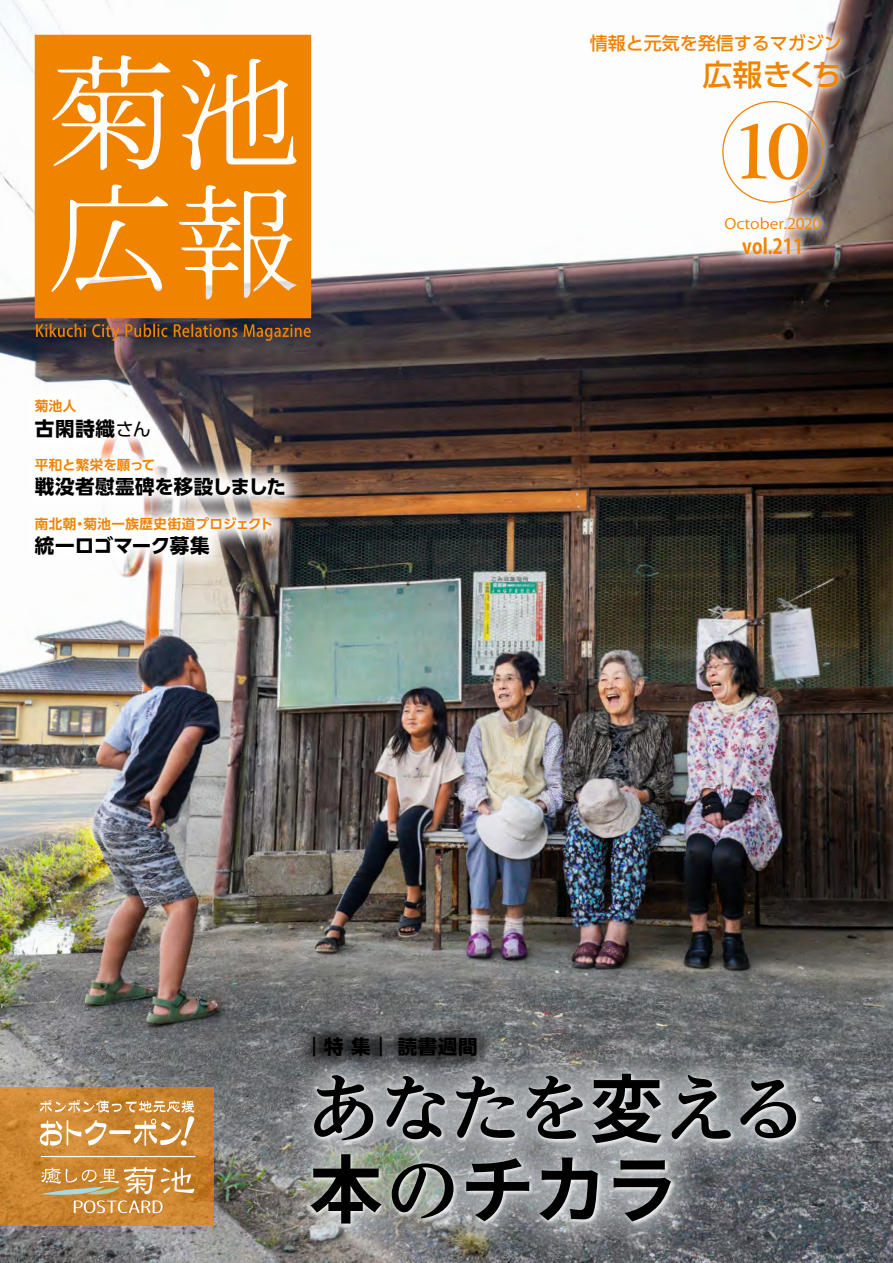
<style>
.page{position:relative;width:893px;height:1263px;background:#fff}
.page>*{position:absolute;margin:0;border:0;box-sizing:border-box;transform-origin:0 0}
.t1{font:500 30px "UD Shin Go Pro";letter-spacing:-.075em;color:#f08300}
.t2{font:700 20.7px "Koz Go Pr 6 N";color:#f08300;scale:.87 1}
.t3{font:700 19.5px "UD Shin Go Pro";letter-spacing:.02em;color:#000}
.t4{font:700 19.5px "UD Shin Go Pro";color:#000}
.t5{font:500 18px "UD Shin Go Pro";color:#f08300}
.t6{font:14.4px "Koz Go Pr 6 N";color:#f08300;scale:1.12 1}
.t7{font:700 13.5px "UD Shin Go Pro De";letter-spacing:.04em;color:#f08300}
.t8{font:700 13.5px "UD Shin Go Pro De";color:#f08300}
.s1{font-weight:400;font-size:18px}
</style>
<div class="page">
<img style="left:0;top:0;width:893px;height:1263px">
<svg style="left:0;top:1087px;width:214px;height:139px;background:#cb842f"></svg>
<svg style="left:40px;top:1100px;width:154px;height:46px;background:#d9a362"></svg>
<hr style="left:41px;top:1156px;width:154px;height:1px;background:#fff">
<svg style="left:40px;top:1167px;width:154px;height:46px;background:#d09b57"></svg>
<svg style="left:15px;top:516px;width:276px;height:59px"></svg>
<img style="left:15px;top:439px;width:290px;height:77px">
<svg style="left:15px;top:380px;width:154px;height:78px"></svg>
<div style="left:713px;top:206px;width:120px;height:60px;background:#fff;opacity:.77"></div>
<div style="left:710px;top:89px;width:126px;height:126px;background:#fff;opacity:.77"></div>
<div style="left:578px;top:23px;width:275px;height:41px;background:#fff"></div>
<div style="left:691px;top:48px;width:160px;height:53px;background:#fff;opacity:.77"></div>
<svg style="left:35px;top:35px;width:276px;height:283px;background:#f29628"></svg>
<svg style="left:36px;top:324px;width:275px;height:17px;background:#62442e"></svg>
<div style="left:278px;top:1041px;width:554px;height:219px;background:#dbdfe2;opacity:.6"></div>
<div style="left:308px;top:1152px;width:368px;height:77px;background:#fff;opacity:.7"></div>
<svg style="left:310px;top:1154px;width:361px;height:69px;background:#747776"></svg>
<div style="left:312px;top:1071px;width:489px;height:77px;background:#fff;opacity:.7"></div>
<svg style="left:314px;top:1074px;width:482px;height:69px;background:#77797b"></svg>
<div style="left:298px;top:1021px;width:193px;height:50px;background:#000;opacity:.8"></div>
<p class="t7" style="left:35px;top:395px;width:43px">菊池人</p>
<p class="t3" style="left:35px;top:413px;width:117px">古閑詩織<span class="s1">さん</span></p>
<p class="t8" style="left:35px;top:454px;width:122px">平和と繁栄を願って</p>
<p class="t3" style="left:35px;top:470px;width:253px">戦没者慰霊碑を移設しました</p>
<p class="t7" style="left:35px;top:513px;width:240px">南北朝・菊池一族歴史街道プロジェクト</p>
<p class="t4" style="left:35px;top:529px;width:176px">統一ロゴマーク募集</p>
<p class="t5" style="left:590px;top:29px;width:253px">情報と元気を発信するマガジン</p>
<h1 class="t1" style="left:702px;top:50px;width:141px">広報きくち</h1>
<p class="t6" style="left:724px;top:216px;width:88px">October.2020</p>
<p class="t2" style="left:742px;top:235px;width:72px">vol.211</p>
<p class="t3" style="left:304px;top:1030px;width:175px">｜特 集｜ 読書週間</p>
</div>
